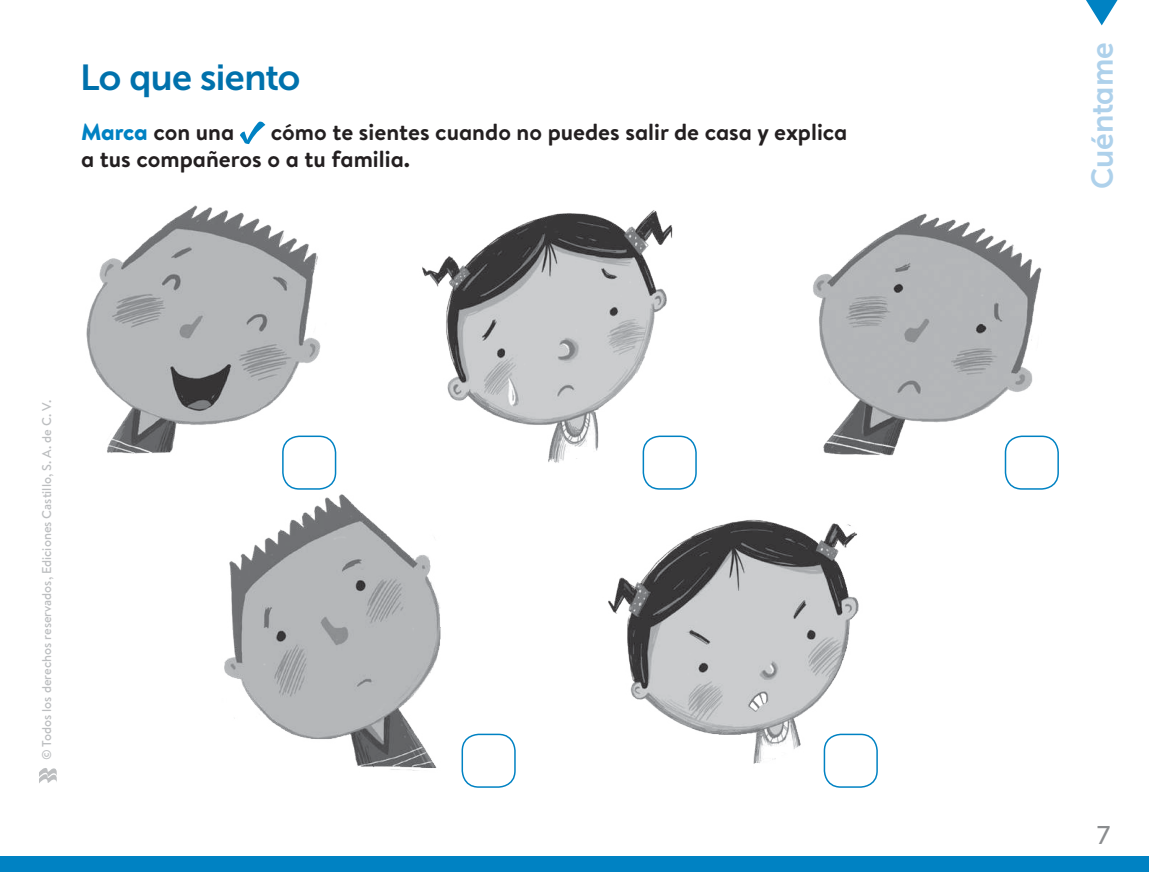
<style>
.page{position:relative;width:1149px;height:872px;background:#fff}
.page>*{position:absolute;margin:0;border:0;box-sizing:border-box;transform-origin:0 0}
.t1{font:36px "Museo Primero Sans 700";letter-spacing:-.02em;color:#0071ac}
.t2{font:30px "Museo Primero Sans 700";letter-spacing:-.01em;color:#aed1eb}
.t3{font:25.5px "Museo Primero Sans 500";color:#8a8c8e}
.t4{font:700 23.25px/27px "Brandon Text";color:#231f20}
.t5{font:500 12.75px "Brandon Text";color:#bcbec0}
.s1{font-weight:900;color:#0082c3}
</style>
<div class="page">
<div style="left:0;top:856px;width:1148px;height:16px;background:#0082c3"></div>
<img style="left:86px;top:205px;width:251px;height:281px">
<img style="left:422px;top:210px;width:251px;height:253px">
<img style="left:224px;top:494px;width:246px;height:277px">
<img style="left:608px;top:519px;width:251px;height:245px">
<img style="left:813px;top:213px;width:246px;height:271px">
<svg style="left:240px;top:121px;width:25px;height:23px"></svg>
<svg style="left:39px;top:768px;width:18px;height:15px"></svg>
<svg style="left:1086px;top:0;width:32px;height:25px"></svg>
<div style="left:283px;top:436px;width:52px;height:53px;background:#fff;border-radius:16px"></div>
<div style="left:282px;top:435px;width:54px;height:55px;border:2px solid #0082c3;border-radius:16px"></div>
<div style="left:643px;top:436px;width:52px;height:53px;background:#fff;border-radius:16px"></div>
<div style="left:642px;top:435px;width:54px;height:55px;border:2px solid #0082c3;border-radius:16px"></div>
<div style="left:462px;top:734px;width:53px;height:53px;background:#fff;border-radius:16px"></div>
<div style="left:461px;top:733px;width:54px;height:54px;border:2px solid #0082c3;border-radius:16px"></div>
<div style="left:1005px;top:436px;width:52px;height:53px;background:#fff;border-radius:16px"></div>
<div style="left:1004px;top:435px;width:54px;height:55px;border:2px solid #0082c3;border-radius:16px"></div>
<div style="left:824px;top:734px;width:52px;height:53px;background:#fff;border-radius:16px"></div>
<div style="left:823px;top:733px;width:54px;height:54px;border:2px solid #0082c3;border-radius:16px"></div>
<h1 class="t1" style="left:80px;top:58px;width:222px">Lo que siento</h1>
<p class="t4" style="left:81px;top:117px;width:155px"><span class="s1">Marca</span> con una</p>
<p class="t4" style="left:81px;top:117px;width:767px;text-indent:190px">cómo te sientes cuando no puedes salir de casa y explica a tus compañeros o a tu familia.</p>
<p class="t5" style="left:38px;top:760px;width:361px;rotate:-90deg">© Todos los derechos reservados, Ediciones Castillo, S. A. de C. V.</p>
<p class="t2" style="left:1085px;top:189px;width:148px;rotate:-90deg">Cuéntame</p>
<p class="t3" style="left:1096px;top:821px;width:15px">7</p>
</div>
